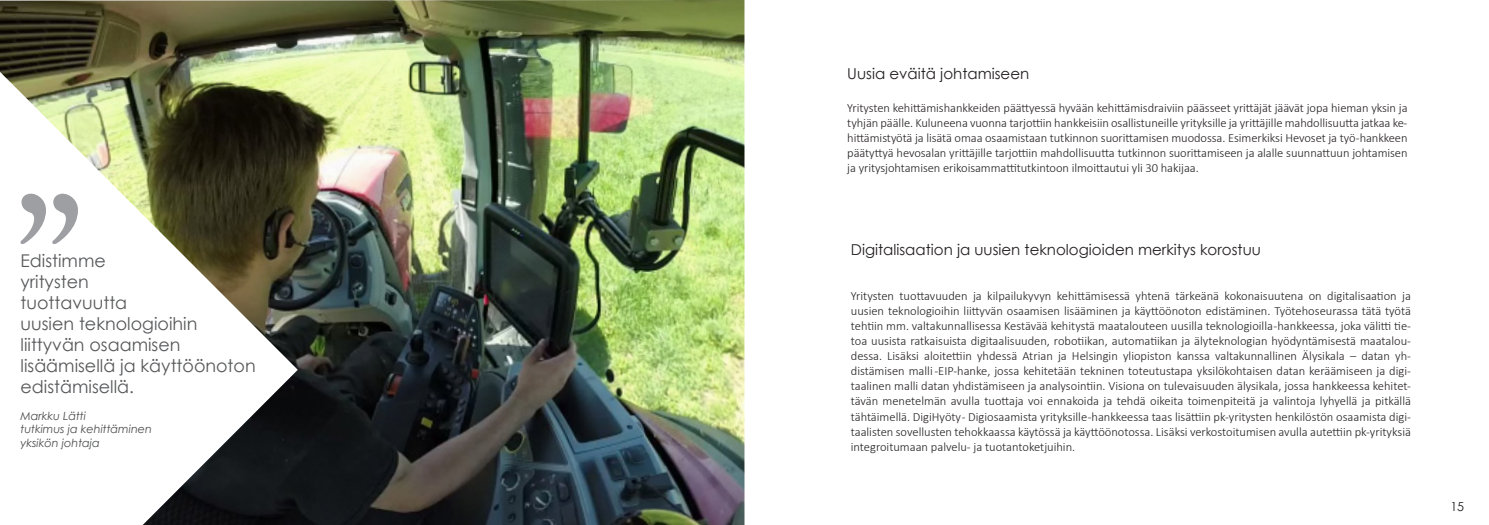
<style>
.page{position:relative;width:1489px;height:525px;background:#fff}
.page>*{position:absolute;margin:0;border:0;box-sizing:border-box;transform-origin:0 0}
.t1{font:17.5px/21px "Century Gothic";color:#57585a}
.t2{font:15px "Century Gothic";color:#231f20}
.t3{font:300 12.5px/15px "Calibri";letter-spacing:-.005em;color:#231f20;text-align:justify}
.t4{font:12.5px "Century Gothic";color:#231f20}
.t5{font:italic 11.25px "Century Gothic";color:#4b4c4d}
</style>
<div class="page">
<img style="left:0;top:0;width:744px;height:524px">
<svg style="left:0;top:72px;width:298px;height:452px"></svg>
<svg style="left:21px;top:193px;width:57px;height:51px"></svg>
<p class="t1" style="left:21px;top:249px;width:87px">Edistimme yritysten</p>
<p class="t1" style="left:21px;top:291px;width:108px">tuottavuutta</p>
<p class="t1" style="left:21px;top:312px;width:178px">uusien teknologioihin</p>
<p class="t1" style="left:21px;top:333px;width:237px">liittyvän osaamisen lisäämisellä ja käyttöönoton edistämisellä.</p>
<p class="t5" style="left:21px;top:408px;width:67px">Markku Lätti</p>
<p class="t5" style="left:21px;top:421px;width:133px">tutkimus ja kehittäminen</p>
<p class="t5" style="left:21px;top:435px;width:81px">yksikön johtaja</p>
<p class="t2" style="left:847px;top:63px;width:183px">Uusia eväitä johtamiseen</p>
<p class="t3" style="left:847px;top:100px;width:562px">Yritysten kehittämishankkeiden päättyessä hyvään kehittämisdraiviin päässeet yrittäjät jäävät jopa hieman yksin ja tyhjän päälle. Kuluneena vuonna tarjottiin hankkeisiin osallistuneille yrityksille ja yrittäjille mahdollisuutta jatkaa ke&shy;hittämistyötä ja lisätä omaa osaamistaan tutkinnon suorittamisen muodossa. Esimerkiksi Hevoset ja työ -hankkeen päätyttyä hevosalan yrittäjille tarjottiin mahdollisuutta tutkinnon suorittamiseen ja alalle suunnattuun johtamisen ja yritysjohtamisen erikoisammattitutkintoon ilmoittautui yli 30 hakijaa.</p>
<p class="t2" style="left:850px;top:239px;width:411px">Digitalisaation ja uusien teknologioiden merkitys korostuu</p>
<p class="t3" style="left:850px;top:288px;width:561px">Yritysten tuottavuuden ja kilpailukyvyn kehittämisessä yhtenä tärkeänä kokonaisuutena on digitalisaation ja uusien teknologioihin liittyvän osaamisen lisääminen ja käyttöönoton edistäminen. Työtehoseurassa tätä työtä tehtiin mm. valtakunnallisessa Kestävää kehitystä maatalouteen uusilla teknologioilla -hankkeessa, joka välitti tie&shy;toa uusista ratkaisuista digitaalisuuden, robotiikan, automatiikan ja älyteknologian hyödyntämisestä maatalou&shy;dessa. Lisäksi aloitettiin yhdessä Atrian ja Helsingin yliopiston kanssa valtakunnallinen Älysikala – datan yh&shy;distämisen malli -EIP-hanke, jossa kehitetään tekninen toteutustapa yksilökohtaisen datan keräämiseen ja digi&shy;taalinen malli datan yhdistämiseen ja analysointiin. Visiona on tulevaisuuden älysikala, jossa hankkeessa kehitet&shy;tävän menetelmän avulla tuottaja voi ennakoida ja tehdä oikeita toimenpiteitä ja valintoja lyhyellä ja pitkällä tähtäimellä. DigiHyöty - Digiosaamista yrityksille -hankkeessa taas lisättiin pk-yritysten henkilöstön osaamista digi&shy;taalisten sovellusten tehokkaassa käytössä ja käyttöönotossa. Lisäksi verkostoitumisen avulla autettiin pk-yrityksiä integroitumaan palvelu- ja tuotantoketjuihin.</p>
<p class="t4" style="left:1450px;top:497px;width:15px">15</p>
</div>
